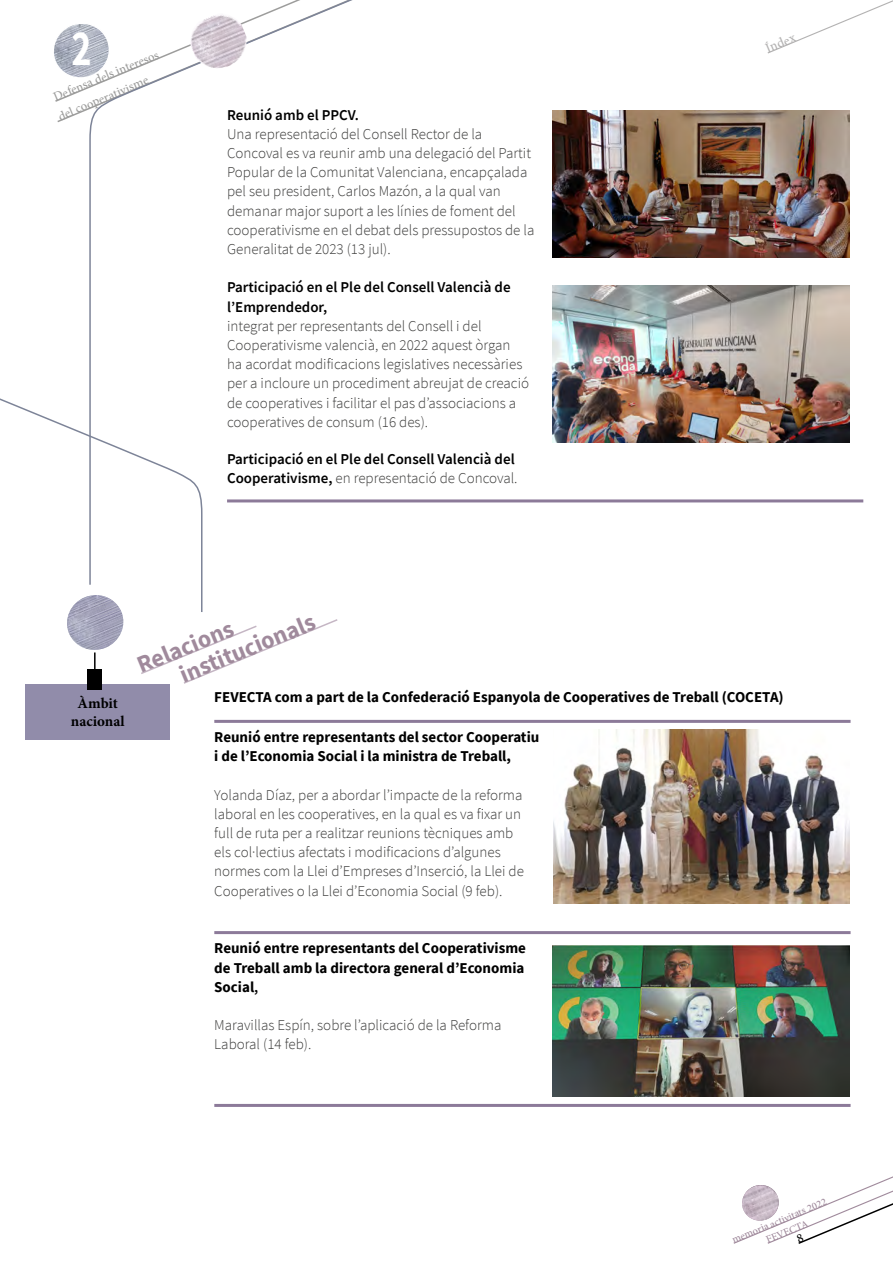
<style>
.page{position:relative;width:893px;height:1263px;background:#fff}
.page>*{position:absolute;margin:0;border:0;box-sizing:border-box;transform-origin:0 0}
.t1{font:700 51.15px "Source Sans Pro";color:#fff;scale:.74 1}
.t2{font:700 24px/24.8px "Source Sans Pro";color:#a08a9c}
.t3{font:300 15px/19.2px "Source Sans Pro";color:#3c3c3b}
.t4{font:700 15px/19.2px "Source Sans Pro";color:#000}
.t5{font:600 15px/19.2px "Source Sans Pro";color:#000}
.t6{font:700 15px/18px "Minion Pro";color:#000;text-align:center}
.t7{font:500 13.5px "Minion Pro";color:#b3b2b2}
.t8{font:500 12.75px/19.6px "Minion Pro";color:#9d9d9c}
.t9{font:500 10.5px/13px "Minion Pro";color:#a08a9c;text-align:center}
.s1{font-weight:300;color:#3c3c3b}
.s2{font-weight:600}
</style>
<div class="page">
<hr style="left:214px;top:720px;width:637px;height:3px;background:#8c7a99">
<hr style="left:214px;top:931px;width:637px;height:3px;background:#8c7a99">
<hr style="left:214px;top:1104px;width:637px;height:3px;background:#8c7a99">
<hr style="left:227px;top:499px;width:636px;height:3px;background:#8c7a99">
<img style="left:583px;top:110px;width:266px;height:148px">
<img style="left:583px;top:286px;width:266px;height:156px">
<img style="left:554px;top:729px;width:296px;height:174px">
<img style="left:553px;top:945px;width:296px;height:151px">
<svg style="left:54px;top:24px;width:35px;height:98px"></svg>
<svg style="left:89px;top:0;width:494px;height:503px"></svg>
<div style="left:26px;top:684px;width:144px;height:56px;background:#918caa"></div>
<div style="left:88px;top:669px;width:14px;height:21px;background:#000"></div>
<svg style="left:0;top:394px;width:339px;height:291px"></svg>
<img style="left:189px;top:13px;width:59px;height:58px">
<svg style="left:767px;top:0;width:126px;height:54px"></svg>
<svg style="left:733px;top:1176px;width:160px;height:68px"></svg>
<h1 class="t1" style="left:72px;top:14px;width:29px">2</h1>
<p class="t8" style="left:47px;top:90px;width:118px;rotate:-23deg">Defensa dels interesos del cooperativisme</p>
<p class="t5" style="left:227px;top:105px;width:133px">Reunió amb el PPCV.</p>
<p class="t3" style="left:227px;top:124px;width:309px">Una representació del Consell Rector de la Concoval es va reunir amb una delegació del Partit Popular de la Comunitat Valenciana, encapçalada pel seu president, Carlos Mazón, a la qual van demanar major suport a les línies de foment del cooperativisme en el debat dels pressupostos de la Generalitat de 2023 (13 jul).</p>
<p class="t5" style="left:227px;top:278px;width:285px">Participació en el Ple del Consell Valencià de l’Emprendedor,</p>
<p class="t3" style="left:227px;top:316px;width:304px">integrat per representants del Consell i del Cooperativisme valencià, en 2022 aquest òrgan ha acordat modificacions legislatives necessàries per a incloure un procediment abreujat de creació de cooperatives i facilitar el pas d’associacions a cooperatives de consum (16 des).</p>
<p class="t5" style="left:227px;top:449px;width:292px">Participació en el Ple del Consell Valencià del<br>Cooperativisme, <span class="s1">en representació de Concoval.</span></p>
<h2 class="t2" style="left:167px;top:640px;width:146px;text-indent:-36px;rotate:-22deg">Relacions institucionals</h2>
<p class="t7" style="left:763px;top:41px;width:33px;rotate:-23deg">Índex</p>
<p class="t6" style="left:71px;top:693px;width:55px">Àmbit nacional</p>
<p class="t4" style="left:214px;top:687px;width:571px">FEVECTA com a part de la Confederació Espanyola de Cooperatives de Treball (COCETA)</p>
<p class="t4" style="left:214px;top:727px;width:327px">Reunió entre representants del sector Cooperatiu i de l’Economia Social i la ministra de Treball,</p>
<p class="t3" style="left:214px;top:785px;width:311px">Yolanda Díaz, per a abordar l’impacte de la reforma laboral en les cooperatives, en la qual es va fixar un full de ruta per a realitzar reunions tècniques amb els col·lectius afectats i modificacions d’algunes normes com la Llei d’Empreses d’Inserció, la Llei de Cooperatives o la Llei d’Economia Social (9 feb).</p>
<p class="t4" style="left:214px;top:938px;width:313px;text-align:justify">Reunió entre representants del Cooperativisme de Treball amb la directora general d’Economia Social<span class="s2">,</span></p>
<p class="t3" style="left:214px;top:1015px;width:289px">Maravillas Espín, sobre l’aplicació de la Reforma<br>Laboral (14 feb).</p>
<p class="t9" style="left:730px;top:1234px;width:103px;rotate:-23deg">memoria activitats 2022<br>FEVECTA</p>
</div>
